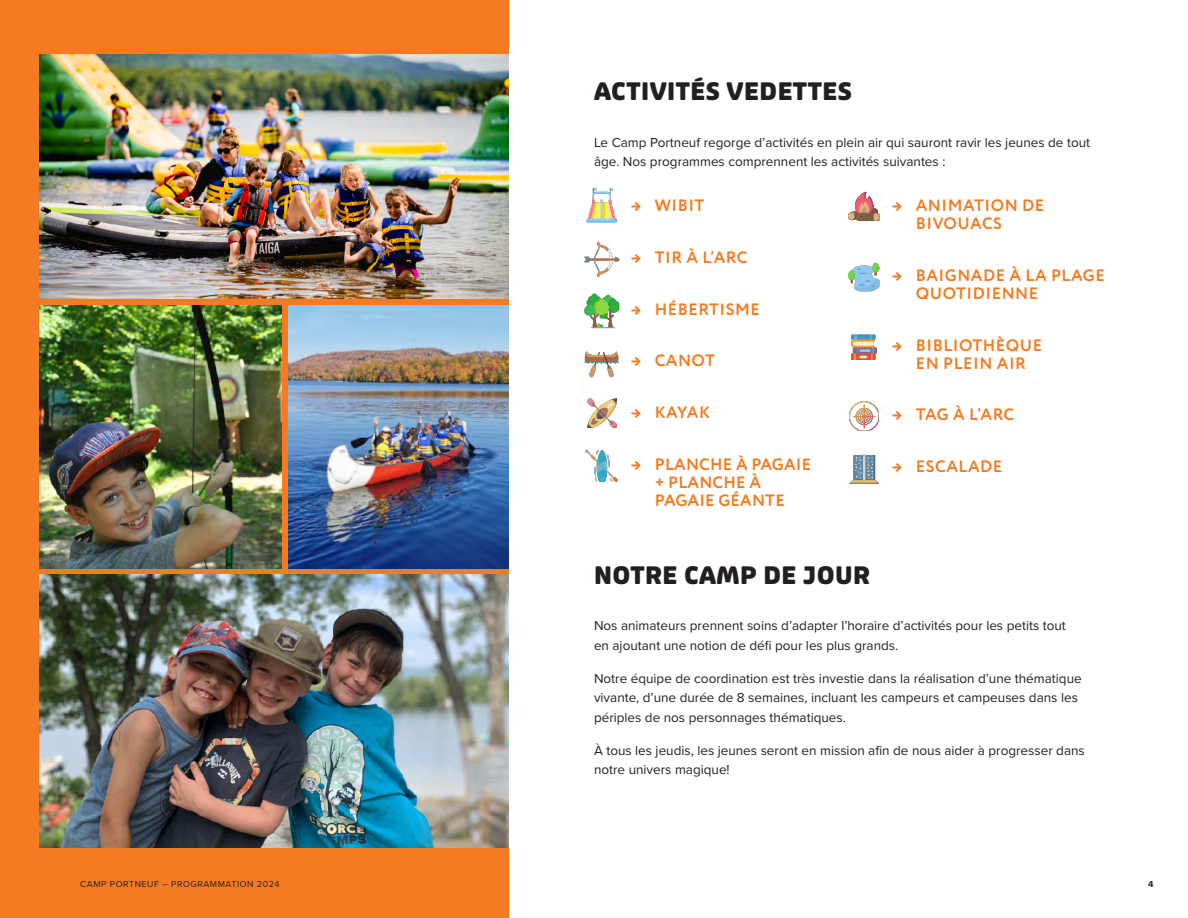
<style>
.page{position:relative;width:1188px;height:918px;background:#fff}
.page>*{position:absolute;margin:0;border:0;box-sizing:border-box;transform-origin:0 0}
.H2_-_Titre{font:700 expanded 24px "Puffin Display Soft";letter-spacing:.02em;color:#231f20}
.t1{font:700 16.5px/18px "Circe Rounded";letter-spacing:.03em;color:#f47b21}
.t2{font:700 16.5px/18px "Circe Rounded";letter-spacing:.01em;color:#f47b21}
.T2_-_Texte_courant{font:13.5px/19.5px "Proxima Nova";color:#231f20}
.t3{font:9px "Proxima Nova";letter-spacing:.06em;color:#231f20}
.t4{font:700 9px "Proxima Nova";color:#231f20}
</style>
<div class="page">
<div style="left:0;top:0;width:508px;height:918px;background:#f47b21"></div>
<img style="left:584px;top:242px;width:35px;height:35px">
<img style="left:851px;top:334px;width:26px;height:26px">
<img style="left:584px;top:293px;width:35px;height:35px">
<img style="left:585px;top:351px;width:34px;height:27px">
<img style="left:586px;top:188px;width:31px;height:35px">
<img style="left:587px;top:399px;width:29px;height:28px">
<img style="left:848px;top:262px;width:32px;height:30px">
<img style="left:586px;top:450px;width:32px;height:32px">
<svg style="left:841px;top:183px;width:46px;height:46px"></svg>
<img style="left:849px;top:454px;width:30px;height:30px">
<img style="left:849px;top:401px;width:30px;height:30px">
<img style="left:40px;top:54px;width:468px;height:245px">
<img style="left:288px;top:306px;width:220px;height:262px">
<img style="left:40px;top:306px;width:242px;height:262px">
<img style="left:40px;top:575px;width:469px;height:272px">
<p class="H2_-_Titre" style="left:594px;top:77px;width:259px">ACTIVITÉS VEDETTES</p>
<p class="T2_-_Texte_courant" style="left:594px;top:132px;width:498px">Le Camp Portneuf regorge d’activités en plein air qui sauront ravir les jeunes de tout âge. Nos programmes comprennent les activités suivantes :</p>
<p class="t1" style="left:631px;top:197px;width:75px">→ WIBIT</p>
<p class="t1" style="left:631px;top:249px;width:118px">→ TIR À L’ARC</p>
<p class="t1" style="left:631px;top:301px;width:131px">→ HÉBERTISME</p>
<p class="t1" style="left:631px;top:352px;width:86px">→ CANOT</p>
<p class="t1" style="left:916px;top:197px;width:130px;text-indent:-24px">→ ANIMATION DE<br>BIVOUACS</p>
<p class="t1" style="left:916px;top:267px;width:191px;text-indent:-24px">→ BAIGNADE À LA PLAGE<br>QUOTIDIENNE</p>
<p class="t1" style="left:892px;top:337px;width:152px;text-align:center">→ BIBLIOTHÈQUE<br>EN PLEIN AIR</p>
<p class="t1" style="left:892px;top:406px;width:124px">→ TAG À L’ARC</p>
<p class="t1" style="left:892px;top:458px;width:112px">→ ESCALADE</p>
<p class="t1" style="left:631px;top:404px;width:81px">→ KAYAK</p>
<p class="t2" style="left:655px;top:456px;width:158px;text-indent:-24px">→ PLANCHE À PAGAIE + PLANCHE À<br>PAGAIE GÉANTE</p>
<p class="H2_-_Titre" style="left:594px;top:561px;width:278px">NOTRE CAMP DE JOUR</p>
<p class="T2_-_Texte_courant" style="left:594px;top:616px;width:473px">Nos animateurs prennent soins d’adapter l’horaire d’activités pour les petits tout en ajoutant une notion de défi pour les plus grands.</p>
<p class="T2_-_Texte_courant" style="left:594px;top:668px;width:489px">Notre équipe de coordination est très investie dans la réalisation d’une thématique vivante, d’une durée de 8 semaines, incluant les campeurs et campeuses dans les périples de nos personnages thématiques.</p>
<p class="T2_-_Texte_courant" style="left:594px;top:740px;width:492px">À tous les jeudis, les jeunes seront en mission afin de nous aider à progresser dans notre univers magique!</p>
<p class="t3" style="left:80px;top:878px;width:201px">CAMP PORTNEUF – PROGRAMMATION 2024</p>
<p class="t4" style="left:1148px;top:878px;width:7px">4</p>
</div>
